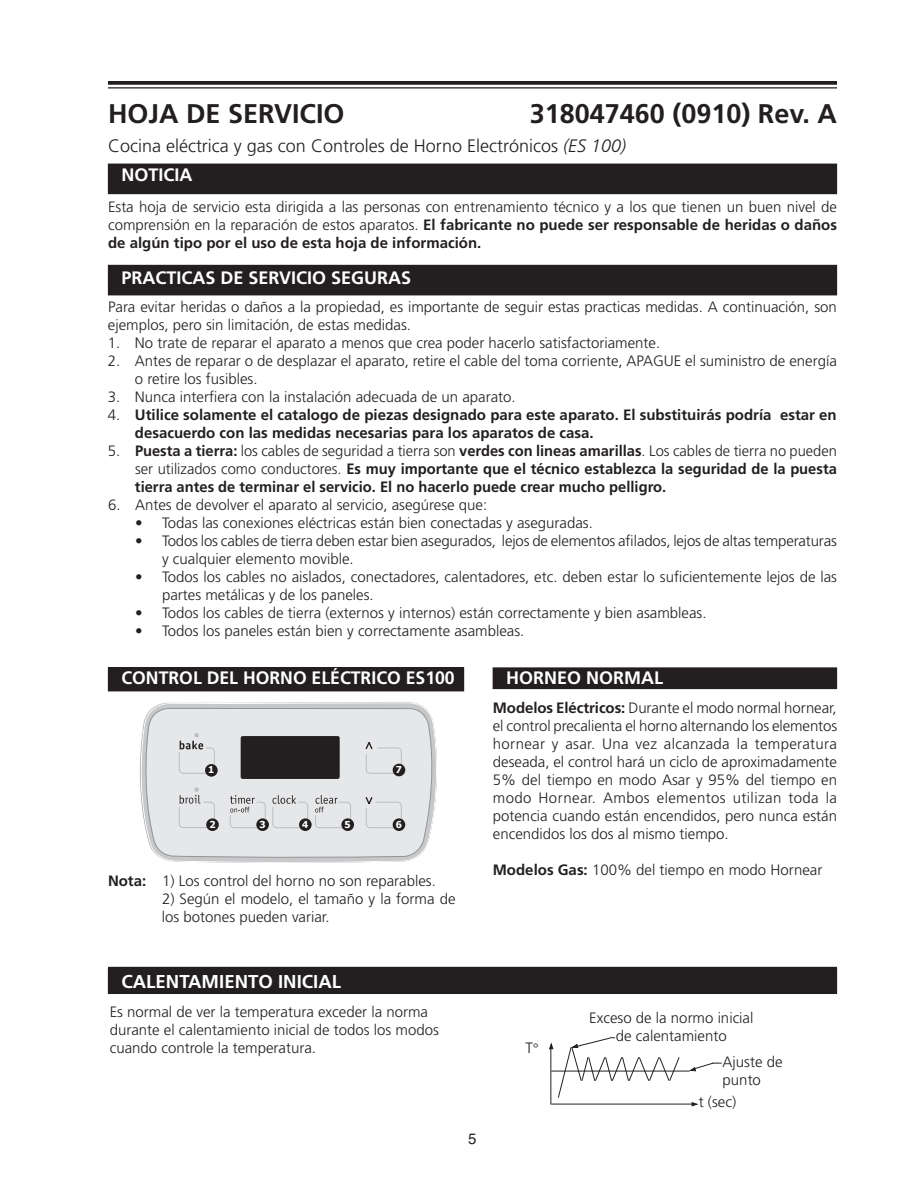
<style>
.page{position:relative;width:918px;height:1188px;background:#fff}
.page>*{position:absolute;margin:0;border:0;box-sizing:border-box;transform-origin:0 0}
.t1{font:700 27px "Frutiger";color:#231f20}
.t2{font:700 18.6px "Frutiger";color:#fff}
.t3{font:700 18px "Frutiger";color:#fff}
.t4{font:300 18px/29.2px "Frutiger";color:#231f20}
.t5{font:300 15px/18px "Frutiger";color:#231f20}
.t6{font:700 15px/18px "Frutiger";color:#231f20}
.t7{font:15px "Helvetica";color:#231f20}
.t8{font:700 9.6px "Tahoma";color:#fff}
.s1{font-style:italic}
.s2{font-weight:700;color:#fff}
.s3{font-weight:700}
.s4{font-weight:300;font-size:13.5px;color:#231f20}
.s5{font-weight:300}
.s6{font-size:13.5px}
</style>
<div class="page">
<div style="left:108px;top:265px;width:729px;height:30px;background:#231f20"></div>
<svg style="left:108px;top:81px;width:729px;height:4px;background:#302c2d"></svg>
<hr style="left:108px;top:87px;width:729px;height:2px;background:#231f20">
<div style="left:108px;top:164px;width:729px;height:30px;background:#231f20"></div>
<div style="left:493px;top:668px;width:344px;height:21px;background:#231f20"></div>
<div style="left:108px;top:668px;width:356px;height:23px;background:#231f20"></div>
<svg style="left:140px;top:703px;width:297px;height:160px;background:#e0e1e3"></svg>
<svg style="left:230px;top:795px;width:36px;height:33px"></svg>
<svg style="left:273px;top:795px;width:35px;height:33px"></svg>
<svg style="left:364px;top:739px;width:38px;height:35px"></svg>
<svg style="left:315px;top:795px;width:36px;height:33px"></svg>
<svg style="left:364px;top:795px;width:38px;height:33px"></svg>
<svg style="left:179px;top:733px;width:36px;height:41px"></svg>
<svg style="left:179px;top:788px;width:36px;height:40px"></svg>
<div style="left:241px;top:737px;width:98px;height:41px;background:#231f20"></div>
<div style="left:241px;top:737px;width:98px;height:41px;border:1px solid #231f20"></div>
<div style="left:205px;top:764px;width:13px;height:13px;background:#231f20;border-radius:50%"></div>
<div style="left:206px;top:818px;width:13px;height:13px;background:#231f20;border-radius:50%"></div>
<div style="left:256px;top:818px;width:13px;height:13px;background:#231f20;border-radius:50%"></div>
<div style="left:299px;top:818px;width:13px;height:13px;background:#231f20;border-radius:50%"></div>
<div style="left:341px;top:818px;width:13px;height:13px;background:#231f20;border-radius:50%"></div>
<div style="left:393px;top:818px;width:12px;height:13px;background:#231f20;border-radius:50%"></div>
<div style="left:393px;top:764px;width:12px;height:12px;background:#231f20;border-radius:50%"></div>
<div style="left:108px;top:969px;width:729px;height:25px;background:#231f20"></div>
<hr style="left:551px;top:1104px;width:142px;height:1px;background:#231f20">
<hr style="left:550px;top:1047px;width:1px;height:57px;background:#231f20">
<hr style="left:551px;top:1071px;width:139px;height:1px;background:#231f20">
<svg style="left:691px;top:1102px;width:7px;height:5px"></svg>
<svg style="left:689px;top:1062px;width:33px;height:10px"></svg>
<svg style="left:549px;top:1037px;width:131px;height:62px"></svg>
<hr style="left:108px;top:967px;width:729px;height:4px;background:#231f20">
<h1 class="t1" style="left:108px;top:98px;width:238px">HOJA DE SERVICIO</h1>
<h1 class="t1" style="left:530px;top:98px;width:309px">318047460 (0910) Rev. A</h1>
<p class="t4" style="left:122px;top:131px;width:506px;text-indent:-14px">Cocina eléctrica y gas con Controles de Horno Electrónicos <span class="s1">(ES 100)<br></span><span class="s2">NOTICIA</span></p>
<p class="t5" style="left:108px;top:198px;width:731px;text-align:justify">Esta hoja de servicio esta dirigida a las personas con entrenamiento técnico y a los que tienen un buen nivel de comprensión en la reparación de estos aparatos. <span class="s3">El fabricante no puede ser responsable de heridas o daños de algún tipo por el uso de esta hoja de información.</span></p>
<p class="t3" style="left:122px;top:268px;width:295px">PRACTICAS DE SERVICIO SEGURAS<span class="s4">.</span></p>
<p class="t5" style="left:108px;top:298px;width:731px">Para evitar heridas o daños a la propiedad, es importante de seguir estas practicas medidas. A continuación, son ejemplos, pero sin limitación, de estas medidas.</p>
<p class="t5" style="left:108px;top:334px;width:554px">1. No trate de reparar el aparato a menos que crea poder hacerlo satisfactoriamente.</p>
<p class="t5" style="left:135px;top:352px;width:703px;text-indent:-27px">2. Antes de reparar o de desplazar el aparato, retire el cable del toma corriente, APAGUE el suministro de energía o retire los fusibles.</p>
<p class="t5" style="left:108px;top:388px;width:409px">3. Nunca interfiera con la instalación adecuada de un aparato.</p>
<p class="t6" style="left:135px;top:405px;width:703px;text-indent:-27px"><span class="s5">4.</span> Utilice solamente el catalogo de piezas designado para este aparato. El substituirás podría estar en desacuerdo con las medidas necesarias para los aparatos de casa.</p>
<p class="t6" style="left:135px;top:441px;width:704px;text-align:justify;text-indent:-27px"><span class="s5">5.</span> Puesta a tierra: <span class="s5">los cables de seguridad a tierra son</span> verdes con lineas amarillas<span class="s5">. Los cables de tierra no pueden ser utilizados como conductores.</span> Es muy importante que el técnico establezca la seguridad de la puesta tierra antes de terminar el servicio. El no hacerlo puede crear mucho pelligro.</p>
<p class="t5" style="left:108px;top:496px;width:381px">6. Antes de devolver el aparato al servicio, asegúrese que:</p>
<p class="t5" style="left:135px;top:514px;width:459px">• Todas las conexiones eléctricas están bien conectadas y aseguradas.</p>
<p class="t5" style="left:162px;top:532px;width:676px;text-indent:-27px">• Todos los cables de tierra deben estar bien asegurados, lejos de elementos afilados, lejos de altas temperaturas y cualquier elemento movible.</p>
<p class="t5" style="left:162px;top:568px;width:676px;text-indent:-27px">• Todos los cables no aislados, conectadores, calentadores, etc. deben estar lo suficientemente lejos de las partes metálicas y de los paneles.</p>
<p class="t5" style="left:135px;top:604px;width:573px">• Todos los cables de tierra (externos y internos) están correctamente y bien asambleas.</p>
<p class="t5" style="left:135px;top:622px;width:391px">• Todos los paneles están bien y correctamente asambleas.</p>
<p class="t3" style="left:121px;top:667px;width:335px">CONTROL DEL HORNO ELÉCTRICO ES100</p>
<p class="t3" style="left:506px;top:667px;width:158px">HORNEO NORMAL</p>
<p class="t8" style="left:208px;top:763px;width:8px">1</p>
<p class="t8" style="left:396px;top:763px;width:8px">7</p>
<p class="t8" style="left:209px;top:818px;width:8px">2</p>
<p class="t8" style="left:259px;top:818px;width:8px">3</p>
<p class="t8" style="left:302px;top:818px;width:8px">4</p>
<p class="t8" style="left:345px;top:818px;width:8px">5</p>
<p class="t8" style="left:396px;top:818px;width:8px">6</p>
<p class="t5" style="left:108px;top:872px;width:329px"><span class="s3">Nota:</span> 1) Los control del horno no son reparables.</p>
<p class="t5" style="left:162px;top:890px;width:295px">2) Según el modelo, el tamaño y la forma de los botones pueden variar.</p>
<p class="t5" style="left:493px;top:699px;width:346px;text-align:justify"><span class="s3">Modelos Eléctricos:</span> Durante el modo normal hornear, el control precalienta el horno alternando los elementos hornear y asar. Una vez alcanzada la temperatura deseada, el control hará un ciclo de aproximadamente 5% del tiempo en modo Asar y 95% del tiempo en modo Hornear. Ambos elementos utilizan toda la potencia cuando están encendidos, pero nunca están encendidos los dos al mismo tiempo.</p>
<p class="t5" style="left:493px;top:861px;width:331px"><span class="s3">Modelos Gas:</span> 100% del tiempo en modo Hornear</p>
<p class="t2" style="left:122px;top:971px;width:221px">CALENTAMIENTO INICIAL</p>
<p class="t5" style="left:110px;top:1003px;width:331px">Es normal de ver la temperatura exceder la norma durante el calentamiento inicial de todos los modos cuando controle la temperatura.</p>
<p class="t5" style="left:589px;top:1009px;width:166px;text-align:center">Exceso de la normo inicial de calentamiento</p>
<p class="t5" style="left:526px;top:1039px;width:14px">T<span class="s6">°</span></p>
<p class="t5" style="left:723px;top:1053px;width:62px">Ajuste de punto</p>
<p class="t7" style="left:468px;top:1130px;width:10px">5</p>
<p class="t5" style="left:699px;top:1093px;width:39px">t (sec)</p>
</div>
